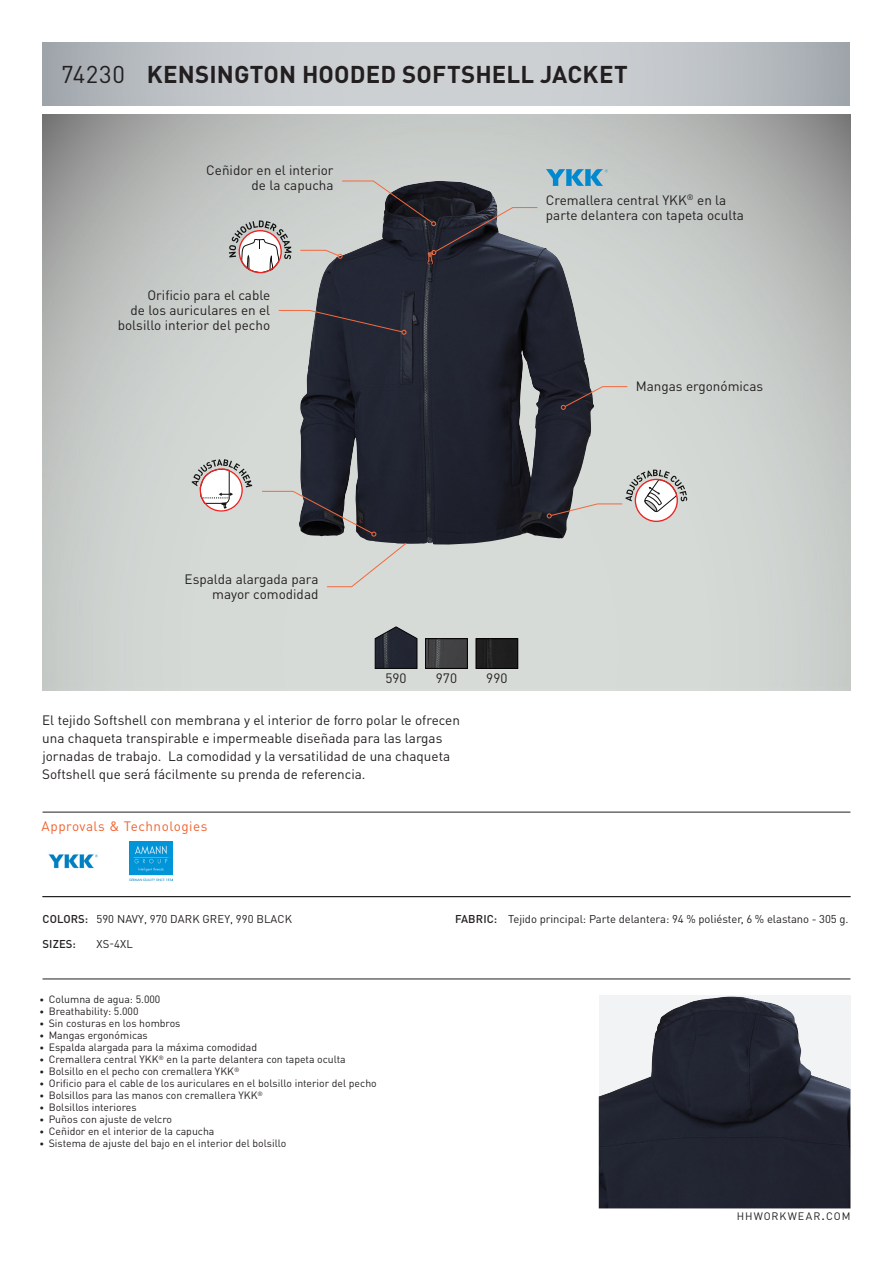
<style>
.page{position:relative;width:893px;height:1263px;background:#fff}
.page>*{position:absolute;margin:0;border:0;box-sizing:border-box;transform-origin:0 0}
.Artikkelnummer{font:700 24px "DINOT";letter-spacing:.005em;color:#231f20}
.Artikkelnummer-2{font:24px "DINOT";letter-spacing:.03em;color:#231f20}
.Characteristics{font:13.5px/18px "DINOT";color:#231f20}
.Features_Right{font:13.5px/15px "DINOT";color:#231f20;text-align:right}
.Features_Left{font:13.5px/15px "DINOT";color:#231f20}
.t1{font:13.5px "DINOT";letter-spacing:.04em;color:#f16230}
.Color_codes{font:13.5px "DINOT";color:#231f20}
.CW_Code___Name{font:11.25px "DINOT";letter-spacing:-.005em;color:#231f20}
.Colors__sizes__fabri{font:11.25px "DINOT";letter-spacing:.01em;color:#231f20}
.Colors__sizes__fabri-2{font:500 11.25px "DINOT";letter-spacing:.01em;color:#231f20}
.t2{font:10.65px "DINOT";letter-spacing:.09em;color:#231f20}
.t3{font:10.5px "DINOT";color:#231f20}
.s1{font-weight:500}
.s2{font-size:9px}
.s3{font-size:15.3px}
</style>
<div class="page">
<svg style="left:43px;top:43px;width:807px;height:63px;background:#c0c4c8"></svg>
<hr style="left:43px;top:979px;width:807px;height:1px;background:#231f20">
<hr style="left:43px;top:896px;width:807px;height:1px;background:#231f20">
<hr style="left:43px;top:812px;width:807px;height:1px;background:#231f20">
<img style="left:599px;top:997px;width:251px;height:211px">
<img style="left:43px;top:115px;width:807px;height:575px">
<img style="left:299px;top:259px;width:141px;height:277px">
<svg style="left:374px;top:626px;width:44px;height:43px;background:#41444c"></svg>
<img style="left:427px;top:640px;width:39px;height:27px">
<div style="left:425px;top:638px;width:43px;height:31px;border:1px solid #020000"></div>
<img style="left:477px;top:640px;width:39px;height:27px">
<div style="left:475px;top:638px;width:43px;height:31px;border:1px solid #020000"></div>
<svg style="left:546px;top:169px;width:62px;height:17px"></svg>
<svg style="left:278px;top:309px;width:128px;height:26px;background:#5b595f"></svg>
<svg style="left:561px;top:386px;width:67px;height:24px;background:#858282"></svg>
<svg style="left:261px;top:490px;width:146px;height:98px;background:#9c9e9d"></svg>
<svg style="left:299px;top:180px;width:239px;height:79px;background:#78797c"></svg>
<svg style="left:229px;top:220px;width:63px;height:53px"></svg>
<div style="left:239px;top:230px;width:43px;height:43px;border:1px solid #ec2523;border-radius:50%"></div>
<svg style="left:635px;top:479px;width:42px;height:42px"></svg>
<div style="left:635px;top:479px;width:43px;height:43px;border:1px solid #ec2523;border-radius:50%"></div>
<svg style="left:547px;top:470px;width:140px;height:48px;background:#b0adac"></svg>
<svg style="left:200px;top:469px;width:42px;height:42px"></svg>
<div style="left:200px;top:468px;width:43px;height:44px;border:1px solid #ec2523;border-radius:50%"></div>
<svg style="left:192px;top:459px;width:60px;height:49px"></svg>
<img style="left:48px;top:854px;width:50px;height:15px">
<img style="left:129px;top:842px;width:44px;height:38px">
<p class="Artikkelnummer-2" style="left:61px;top:58px;width:65px">74230</p>
<p class="Artikkelnummer" style="left:147px;top:58px;width:483px">KENSINGTON HOODED SOFTSHELL JACKET</p>
<p class="Features_Right" style="left:206px;top:162px;width:129px">Ceñidor en el interior de la capucha</p>
<p class="Features_Right" style="left:118px;top:287px;width:154px">Orificio para el cable<br>de los auriculares en el bolsillo interior del pecho</p>
<p class="Features_Left" style="left:546px;top:192px;width:199px">Cremallera central YKK<sup>®</sup> en la parte delantera con tapeta oculta</p>
<p class="Features_Left" style="left:636px;top:378px;width:129px">Mangas ergonómicas</p>
<p class="Features_Right" style="left:185px;top:571px;width:135px">Espalda alargada para mayor comodidad</p>
<p class="Color_codes" style="left:385px;top:669px;width:23px">590</p>
<p class="Color_codes" style="left:436px;top:669px;width:23px">970</p>
<p class="Color_codes" style="left:486px;top:669px;width:23px">990</p>
<p class="Characteristics" style="left:42px;top:711px;width:419px">El tejido Softshell con membrana y el interior de forro polar le ofrecen una chaqueta transpirable e impermeable diseñada para las largas jornadas de trabajo. La comodidad y la versatilidad de una chaqueta Softshell que será fácilmente su prenda de referencia.</p>
<p class="t1" style="left:42px;top:817px;width:167px">Approvals &amp; Technologies</p>
<p class="Colors__sizes__fabri" style="left:43px;top:911px;width:251px"><span class="s1">COLORS:</span> 590 NAVY, 970 DARK GREY, 990 BLACK</p>
<p class="Colors__sizes__fabri-2" style="left:43px;top:937px;width:35px">SIZES:</p>
<p class="Colors__sizes__fabri" style="left:97px;top:937px;width:38px">XS-4XL</p>
<p class="t3" style="left:40px;top:992px;width:122px"><span class="s2">•</span> Columna de agua: 5.000</p>
<p class="t3" style="left:40px;top:1004px;width:100px"><span class="s2">•</span> Breathability: 5.000</p>
<p class="t3" style="left:40px;top:1016px;width:142px"><span class="s2">•</span> Sin costuras en los hombros</p>
<p class="t3" style="left:40px;top:1028px;width:110px"><span class="s2">•</span> Mangas ergonómicas</p>
<p class="t3" style="left:40px;top:1040px;width:219px"><span class="s2">•</span> Espalda alargada para la máxima comodidad</p>
<p class="t3" style="left:40px;top:1052px;width:308px"><span class="s2">•</span> Cremallera central YKK<sup>®</sup> en la parte delantera con tapeta oculta</p>
<p class="t3" style="left:40px;top:1064px;width:201px"><span class="s2">•</span> Bolsillo en el pecho con cremallera YKK<sup>®</sup></p>
<p class="t3" style="left:40px;top:1076px;width:339px"><span class="s2">•</span> Orificio para el cable de los auriculares en el bolsillo interior del pecho</p>
<p class="t3" style="left:40px;top:1088px;width:225px"><span class="s2">•</span> Bolsillos para las manos con cremallera YKK<sup>®</sup></p>
<p class="t3" style="left:40px;top:1100px;width:99px"><span class="s2">•</span> Bolsillos interiores</p>
<p class="t3" style="left:40px;top:1112px;width:134px"><span class="s2">•</span> Puños con ajuste de velcro</p>
<p class="t3" style="left:40px;top:1124px;width:176px"><span class="s2">•</span> Ceñidor en el interior de la capucha</p>
<p class="t3" style="left:40px;top:1136px;width:248px"><span class="s2">•</span> Sistema de ajuste del bajo en el interior del bolsillo</p>
<p class="CW_Code___Name" style="left:455px;top:911px;width:395px"><span class="s1">FABRIC:</span> Tejido principal: Parte delantera: 94 % poliéster, 6 % elastano - 305 g.</p>
<p class="t2" style="left:737px;top:1209px;width:115px">HHWORKWEAR<span class="s3">.</span>COM</p>
</div>
